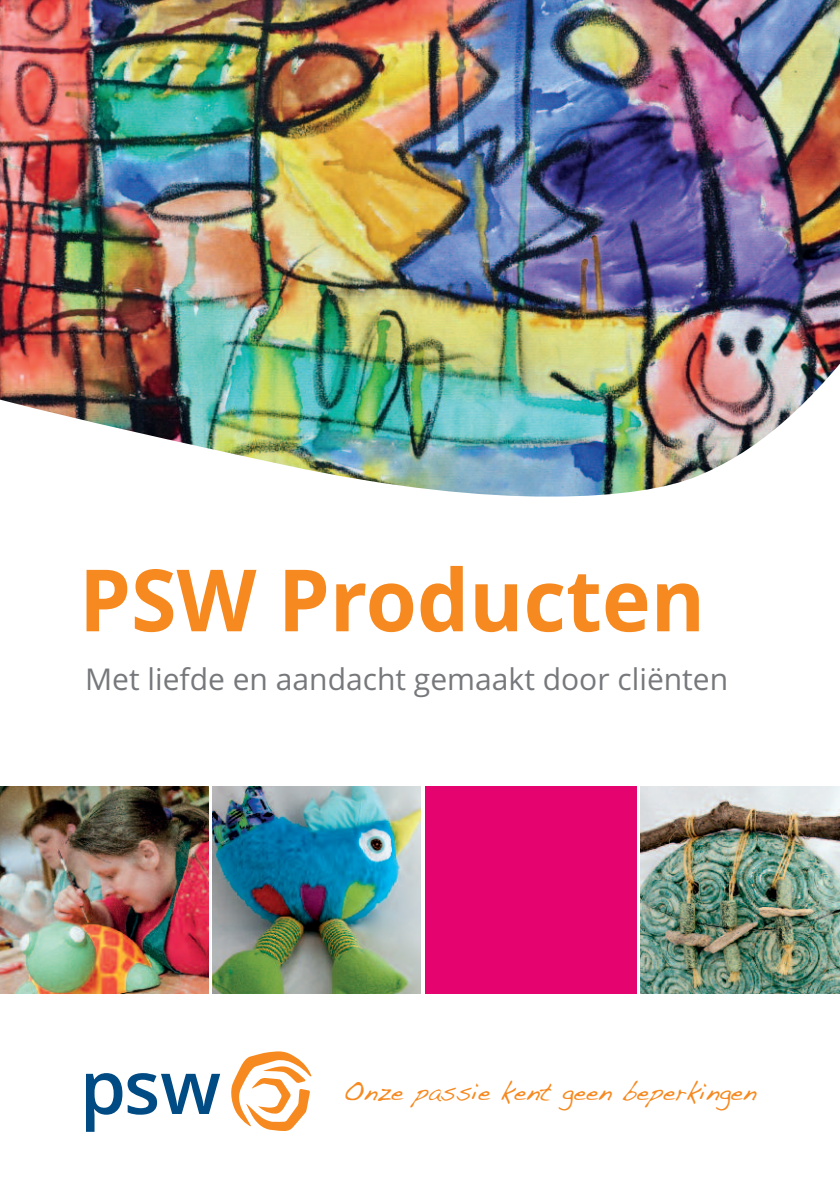
<style>
.page{position:relative;width:840px;height:1191px;background:#fff}
.page>*{position:absolute;margin:0;border:0;box-sizing:border-box;transform-origin:0 0}
.t1{font:700 86px "Open Sans";color:#f6891f;scale:.96 1}
.t2{font:30px "Open Sans";color:#76787b}
.t3{font:25.4px "Handwriting Dakota";color:#f6891f}
</style>
<div class="page">
<img style="left:0;top:0;width:839px;height:497px">
<img style="left:0;top:786px;width:209px;height:207px">
<img style="left:213px;top:786px;width:207px;height:207px">
<img style="left:640px;top:786px;width:199px;height:207px">
<svg style="left:86px;top:1073px;width:134px;height:58px"></svg>
<svg style="left:231px;top:1051px;width:80px;height:80px"></svg>
<div style="left:424px;top:786px;width:212px;height:207px;background:#e4036f"></div>
<h1 class="t1" style="left:79px;top:551px;width:653px">PSW Producten</h1>
<p class="t2" style="left:85px;top:662px;width:644px">Met liefde en aandacht gemaakt door cliënten</p>
<p class="t3" style="left:343px;top:1076px;width:414px">Onze passie kent geen beperkingen</p>
</div>
